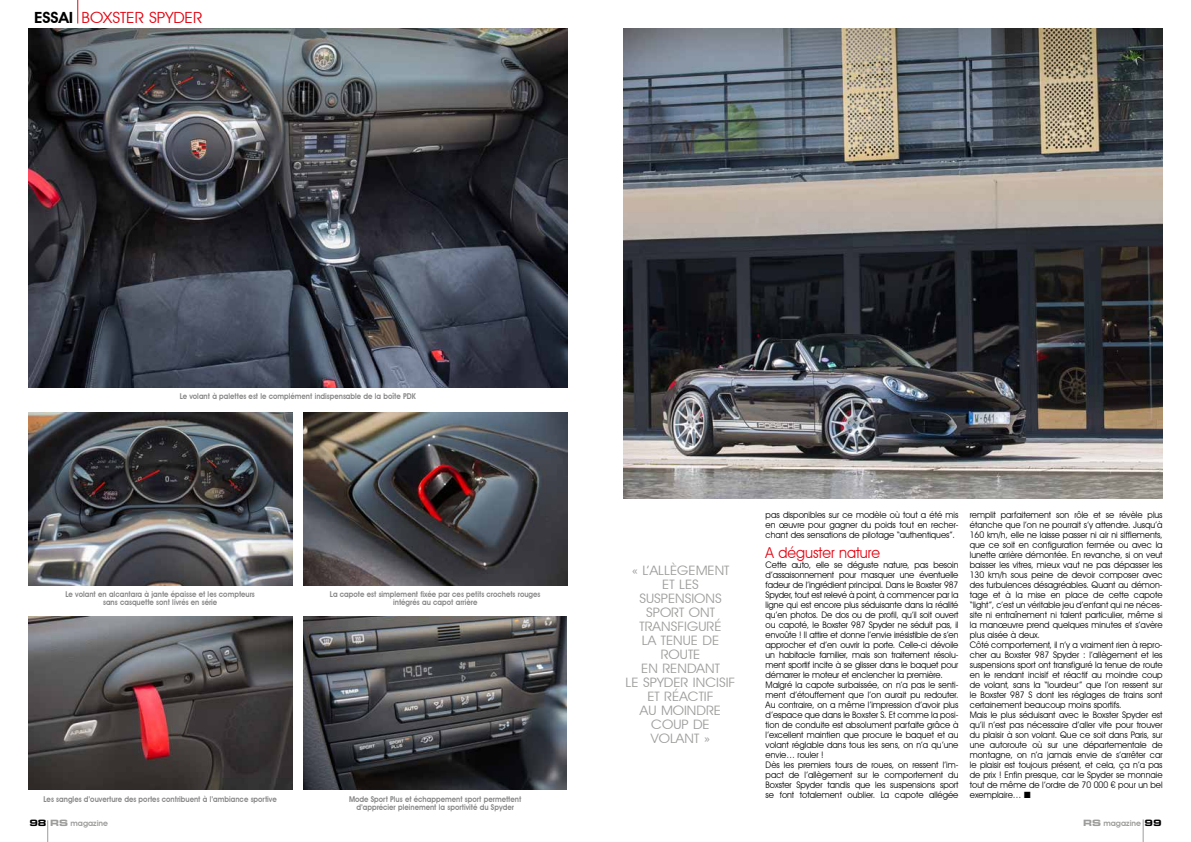
<style>
.page{position:relative;width:1191px;height:842px;background:#fff}
.page>*{position:absolute;margin:0;border:0;box-sizing:border-box;transform-origin:0 0}
.t1{font:15.4px "Avant Garde IT Cby BT";letter-spacing:-.005em;color:#e30613;scale:1.1 1}
.t2{font:15px "Avant Garde IT Cby BT";color:#e30613;scale:.95 1}
.t3{font:13px/14px "Avant Garde IT Cby BT";color:#9d9d9c;text-align:center;scale:1.1 1}
.t4{font:9px/10px "Avant Garde IT Cby BT";color:#000;scale:.95 1}
.t5{font:600 8px/8px "Avant Garde IT Cby BT";color:#878787;text-align:center;scale:.9 1}
.t6{font:600 8px "Avant Garde IT Cby BT";color:#9d9d9c}
.s1{font-weight:600;color:#000}
.s2{font-family:"Eurostile Bold Extended Two";font-weight:400;font-size:8.7px;color:#000}
.s3{font-family:"Eurostile Bold Extended Two";font-weight:400;font-size:8.7px}
</style>
<div class="page">
<svg style="left:47px;top:820px;width:1px;height:22px"></svg>
<svg style="left:1142px;top:819px;width:1px;height:23px"></svg>
<svg style="left:77px;top:0;width:1px;height:23px"></svg>
<img style="left:28px;top:616px;width:264px;height:173px">
<img style="left:624px;top:28px;width:538px;height:470px">
<img style="left:303px;top:616px;width:264px;height:173px">
<img style="left:28px;top:28px;width:539px;height:359px">
<img style="left:303px;top:412px;width:264px;height:173px">
<img style="left:28px;top:412px;width:264px;height:173px">
<h1 class="t1" style="left:34px;top:8px;width:155px"><span class="s1">ESSAI</span> BOXSTER SPYDER</h1>
<p class="t5" style="left:180px;top:392px;width:264px">Le volant à palettes est le complément indispensable de la boîte PDK</p>
<p class="t5" style="left:66px;top:590px;width:212px">Le volant en alcantara à jante épaisse et les compteurs sans casquette sont livrés en série</p>
<p class="t5" style="left:330px;top:590px;width:235px">La capote est simplement fixée par ces petits crochets rouges intégrés au capot arrière</p>
<p class="t5" style="left:44px;top:795px;width:261px">Les sangles d’ouverture des portes contribuent à l’ambiance sportive</p>
<p class="t5" style="left:349px;top:795px;width:193px">Mode Sport Plus et échappement sport permettent d’apprécier pleinement la sportivité du Spyder</p>
<h3 class="t3" style="left:625px;top:563px;width:101px">« L’ALLÈGEMENT<br>ET LES<br>SUSPENSIONS<br>SPORT ONT<br>TRANSFIGURÉ<br>LA TENUE DE<br>ROUTE<br>EN RENDANT<br>LE SPYDER INCISIF<br>ET RÉACTIF<br>AU MOINDRE<br>COUP DE<br>VOLANT »</h3>
<p class="t4" style="left:765px;top:510px;width:204px;text-align:justify">pas disponibles sur ce modèle où tout a été mis en œuvre pour gagner du poids tout en recher&shy;chant des sensations de pilotage “authentiques”.</p>
<h2 class="t2" style="left:765px;top:544px;width:122px">A déguster nature</h2>
<p class="t4" style="left:765px;top:560px;width:204px">Cette auto, elle se déguste nature, pas besoin d’assaisonnement pour masquer une éventuelle fadeur de l’ingrédient principal. Dans le Boxster 987<br>Spyder, tout est relevé à point, à commencer par la ligne qui est encore plus séduisante dans la réalité qu’en photos. De dos ou de profil, qu’il soit ouvert ou capoté, le Boxster 987 Spyder ne séduit pas, il envoûte ! Il attire et donne l’envie irrésistible de s’en approcher et d’en ouvrir la porte. Celle-ci dévoile un habitacle familier, mais son traitement résolu&shy;ment sportif incite à se glisser dans le baquet pour démarrer le moteur et enclencher la première.<br>Malgré la capote surbaissée, on n’a pas le senti&shy;ment d’étouffement que l’on aurait pu redouter.<br>Au contraire, on a même l’impression d’avoir plus d’espace que dans le Boxster S. Et comme la posi&shy;tion de conduite est absolument parfaite grâce à l’excellent maintien que procure le baquet et au volant réglable dans tous les sens, on n’a qu’une envie… rouler !<br>Dès les premiers tours de roues, on ressent l’im&shy;pact de l’allègement sur le comportement du Boxster Spyder tandis que les suspensions sport se font totalement oublier. La capote allégée</p>
<p class="t4" style="left:969px;top:510px;width:204px">remplit parfaitement son rôle et se révèle plus étanche que l’on ne pourrait s’y attendre. Jusqu’à 160 km/h, elle ne laisse passer ni air ni sifflements, que ce soit en configuration fermée ou avec la lunette arrière démontée. En revanche, si on veut baisser les vitres, mieux vaut ne pas dépasser les 130 km/h sous peine de devoir composer avec des turbulences désagréables. Quant au démon&shy;tage et à la mise en place de cette capote “light”, c’est un véritable jeu d’enfant qui ne néces&shy;site ni entraînement ni talent particulier, même si la manœuvre prend quelques minutes et s’avère plus aisée à deux.<br>Côté comportement, il n’y a vraiment rien à repro&shy;cher au Boxster 987 Spyder : l’allègement et les suspensions sport ont transfiguré la tenue de route en le rendant incisif et réactif au moindre coup de volant, sans la “lourdeur” que l’on ressent sur le Boxster 987 S dont les réglages de trains sont certainement beaucoup moins sportifs.<br>Mais le plus séduisant avec le Boxster Spyder est qu’il n’est pas nécessaire d’aller vite pour trouver du plaisir à son volant. Que ce soit dans Paris, sur une autoroute où sur une départementale de montagne, on n’a jamais envie de s’arrêter car le plaisir est toujours présent, et cela, ça n’a pas de prix ! Enfin presque, car le Spyder se monnaie tout de même de l’ordre de 70 000 € pour un bel exemplaire… ■</p>
<p class="t6" style="left:29px;top:818px;width:80px"><span class="s2">98</span> <span class="s3">RS</span> magazine</p>
<p class="t6" style="left:1083px;top:818px;width:80px"><span class="s3">RS</span> magazine <span class="s2">99</span></p>
</div>
